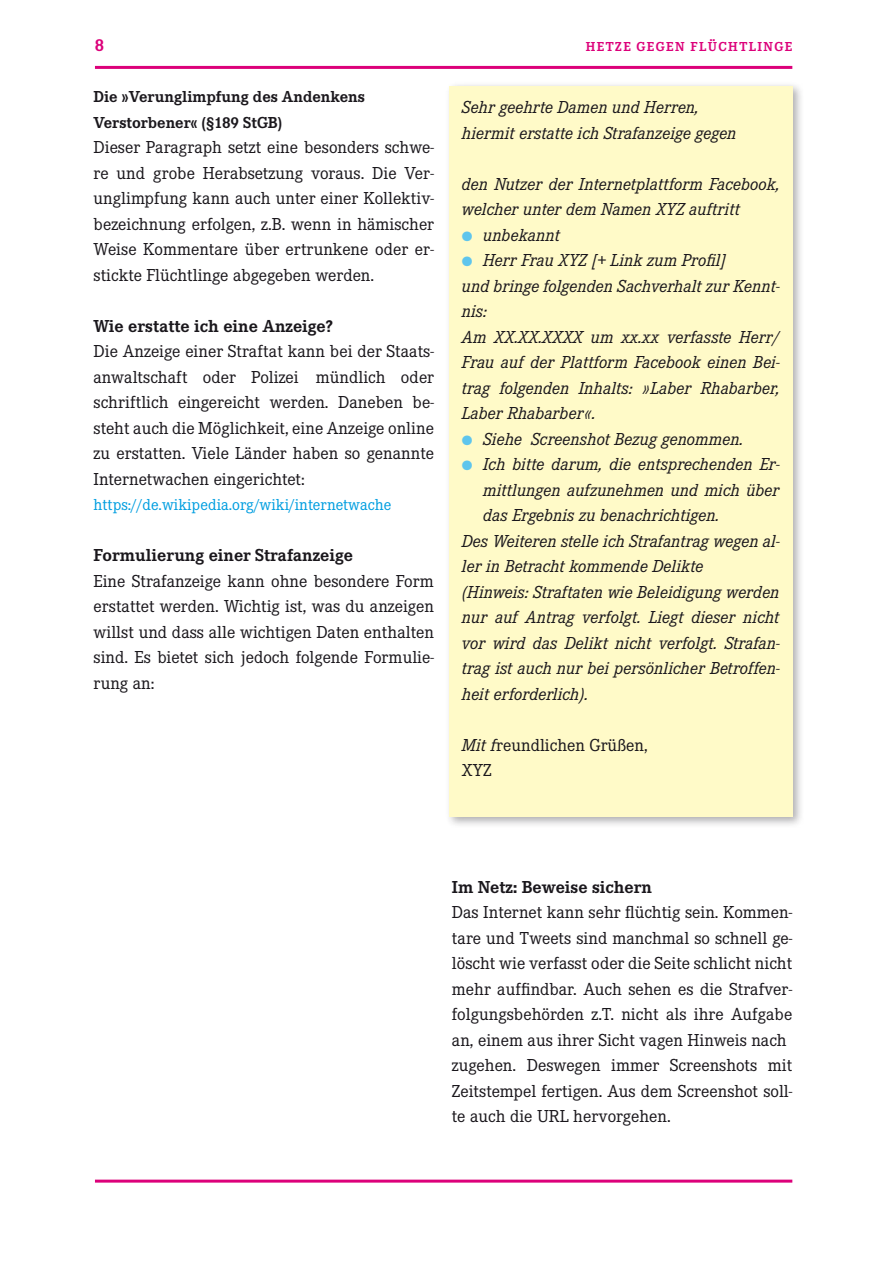
<style>
.page{position:relative;width:893px;height:1263px;background:#fff}
.page>*{position:absolute;margin:0;border:0;box-sizing:border-box;transform-origin:0 0}
.t1{font:18px/25.5px "Corporate E";color:#1a171c;text-align:justify}
.t2{font:italic 18px/25.5px "Corporate E";color:#1a171c}
.t3{font:700 18px "Corporate E";color:#1a171c}
.t4{font:700 18px "Corporate E";color:#dc007a}
.t5{font:700 16.5px/25.5px "Corporate E";color:#1a171c}
.t6{font:16.5px "Corporate E";color:#009ee0}
.t7{font:700 13.5px "Corporate E";letter-spacing:.11em;color:#dc007a}
.s1{color:#5ec5ed}
.s2{font-style:italic}
</style>
<div class="page">
<hr style="left:95px;top:1179px;width:697px;height:3px;background:#dc007a">
<div style="left:445px;top:81px;width:359px;height:748px;background:#1a171c;opacity:.35"></div>
<div style="left:449px;top:86px;width:343px;height:730px;background:#fffac8"></div>
<hr style="left:95px;top:66px;width:697px;height:3px;background:#dc007a">
<p class="t4" style="left:95px;top:35px;width:11px">8</p>
<p class="t7" style="left:586px;top:39px;width:208px">HETZE GEGEN FLÜCHTLINGE</p>
<p class="t5" style="left:94px;top:84px;width:273px">Die »Verunglimpfung des Andenkens<br>Verstorbener« (§189 StGB)</p>
<p class="t1" style="left:94px;top:135px;width:342px">Dieser Paragraph setzt eine besonders schwe&shy;re und grobe Herabsetzung voraus. Die Ver&shy;unglimpfung kann auch unter einer Kollektiv&shy;bezeichnung erfolgen, z.B. wenn in hämischer Weise Kommentare über ertrunkene oder er&shy;stickte Flüchtlinge abgegeben werden.</p>
<p class="t3" style="left:94px;top:315px;width:241px">Wie erstatte ich eine Anzeige?</p>
<p class="t1" style="left:94px;top:339px;width:342px">Die Anzeige einer Straftat kann bei der Staats&shy;anwaltschaft oder Polizei mündlich oder schriftlich eingereicht werden. Daneben be&shy;steht auch die Möglichkeit, eine Anzeige online zu erstatten. Viele Länder haben so genannte Internetwachen eingerichtet:</p>
<p class="t6" style="left:94px;top:496px;width:299px">https://de.wikipedia.org/wiki/internetwache</p>
<p class="t3" style="left:94px;top:545px;width:261px">Formulierung einer Strafanzeige</p>
<p class="t1" style="left:94px;top:568px;width:342px">Eine Strafanzeige kann ohne besondere Form erstattet werden. Wichtig ist, was du anzeigen willst und dass alle wichtigen Daten enthalten sind. Es bietet sich jedoch folgende Formulie&shy;rung an:</p>
<p class="t2" style="left:462px;top:95px;width:276px">Sehr geehrte Damen und Herren, hiermit erstatte ich Strafanzeige gegen</p>
<p class="t2" style="left:462px;top:171px;width:319px">den Nutzer der Internetplattform Facebook, welcher unter dem Namen XYZ auftritt</p>
<p class="t2" style="left:462px;top:222px;width:100px"><span class="s1">●</span> unbekannt</p>
<p class="t2" style="left:462px;top:248px;width:319px"><span class="s1">●</span> Herr Frau XYZ [+ Link zum Profil]<br>und bringe folgenden Sachverhalt zur Kennt&shy;nis:<br>Am XX.XX.XXXX um xx.xx verfasste Herr/<br>Frau auf der Plattform Facebook einen Bei&shy;trag folgenden Inhalts: »Laber Rhabarber,<br>Laber Rhabarber«.</p>
<p class="t2" style="left:462px;top:426px;width:283px"><span class="s1">●</span> Siehe Screenshot Bezug genommen.</p>
<p class="t2" style="left:462px;top:452px;width:319px"><span class="s1">●</span> Ich bitte darum, die entsprechenden Er-</p>
<p class="t2" style="left:483px;top:477px;width:298px">mittlungen aufzunehmen und mich über</p>
<p class="t2" style="left:483px;top:503px;width:238px">das Ergebnis zu benachrichtigen.</p>
<p class="t2" style="left:462px;top:528px;width:319px">Des Weiteren stelle ich Strafantrag wegen al-</p>
<p class="t2" style="left:462px;top:554px;width:243px">ler in Betracht kommende Delikte</p>
<p class="t2" style="left:462px;top:579px;width:319px">(Hinweis: Straftaten wie Beleidigung werden</p>
<p class="t2" style="left:462px;top:605px;width:319px">nur auf Antrag verfolgt. Liegt dieser nicht</p>
<p class="t2" style="left:462px;top:630px;width:319px">vor wird das Delikt nicht verfolgt. Strafan-</p>
<p class="t2" style="left:462px;top:656px;width:319px">trag ist auch nur bei persönlicher Betroffen-</p>
<p class="t2" style="left:462px;top:681px;width:128px">heit erforderlich).</p>
<p class="t1" style="left:462px;top:732px;width:187px"><span class="s2">Mit f</span>reundlichen Grüßen,<br>XYZ</p>
<p class="t3" style="left:452px;top:876px;width:202px">Im Netz: Beweise sichern</p>
<p class="t1" style="left:452px;top:900px;width:342px;text-align:left">Das Internet kann sehr flüchtig sein. Kommen&shy;tare und Tweets sind manchmal so schnell ge&shy;löscht wie verfasst oder die Seite schlicht nicht mehr auffindbar. Auch sehen es die Strafver&shy;folgungsbehörden z.T. nicht als ihre Aufgabe an, einem aus ihrer Sicht vagen Hinweis nach zugehen. Deswegen immer Screenshots mit Zeitstempel fertigen. Aus dem Screenshot soll&shy;te auch die URL hervorgehen.</p>
</div>
